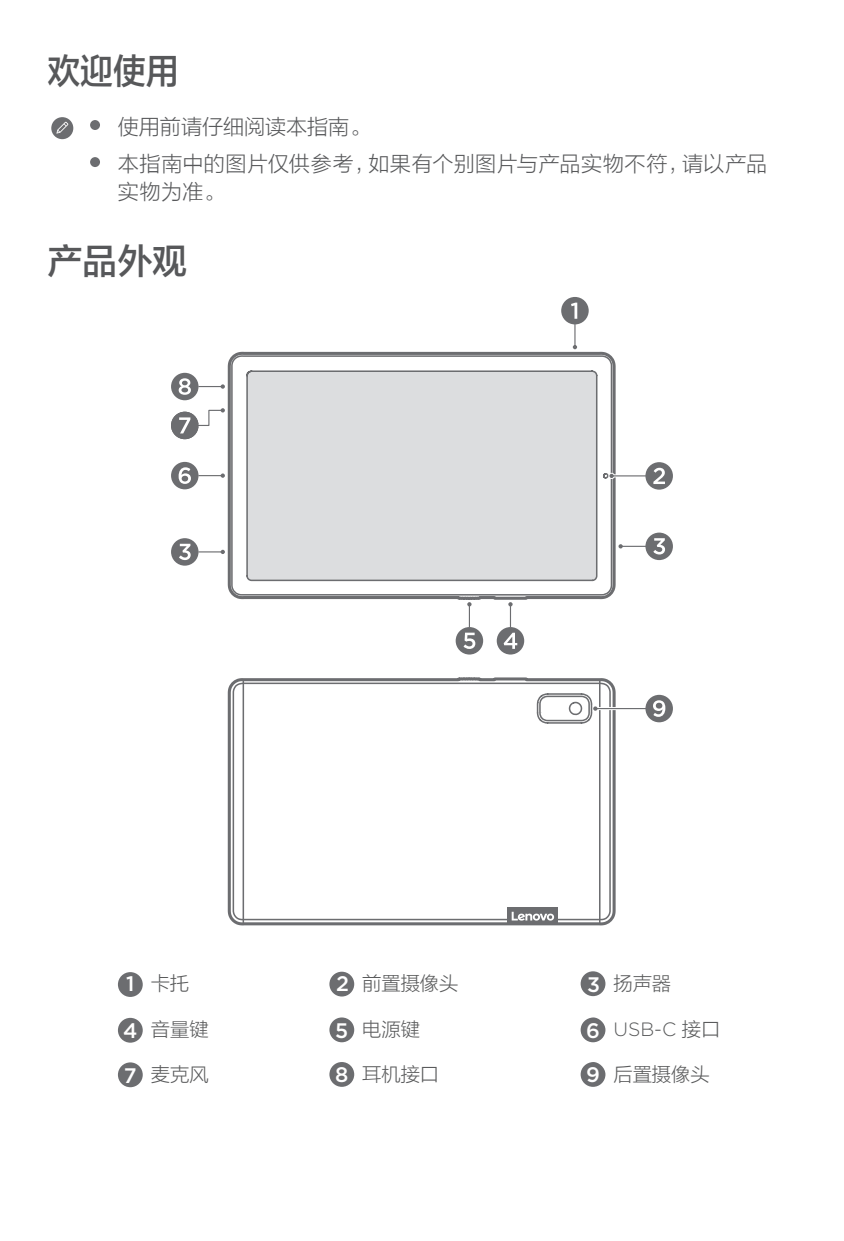
<style>
.page{position:relative;width:844px;height:1241px;background:#fff}
.page>*{position:absolute;margin:0;border:0;box-sizing:border-box;transform-origin:0 0}
.t1{font:35px "FZLTZHJW GB1 0";color:#57585a;scale:.94 1}
.t2{font:35px "FZLTZHJW GB1 0";color:#57585a}
.t3{font:21px/37.1px "FZLTXHJW GB1 0";letter-spacing:.01em;color:#57585a}
.t4{font:500 21px "Gotham";color:#fff}
.t5{font:19.25px "FZLTXHJW GB1 0";color:#595a5b}
.t6{font:300 19.25px "Gotham";color:#595a5b}
.s1{font-family:"Gotham";font-weight:500;font-size:21px;color:#fff}
.s2{font-weight:500;font-size:21px;color:#fff}
.s3{font-family:"FZLTXHJW GB1 0";font-weight:400}
</style>
<div class="page">
<div style="left:51px;top:117px;width:22px;height:22px;background:#6c6d70;border-radius:50%"></div>
<svg style="left:56px;top:122px;width:12px;height:12px"></svg>
<div style="left:90px;top:120px;width:10px;height:10px;background:#6c6d70;border-radius:50%"></div>
<div style="left:90px;top:157px;width:10px;height:10px;background:#6c6d70;border-radius:50%"></div>
<div style="left:118px;top:971px;width:25px;height:25px;background:#6c6d70;border-radius:50%"></div>
<div style="left:329px;top:971px;width:25px;height:25px;background:#6c6d70;border-radius:50%"></div>
<div style="left:580px;top:971px;width:25px;height:24px;background:#6c6d70;border-radius:50%"></div>
<div style="left:118px;top:1017px;width:25px;height:25px;background:#6c6d70;border-radius:50%"></div>
<div style="left:329px;top:1017px;width:25px;height:25px;background:#6c6d70;border-radius:50%"></div>
<div style="left:580px;top:1016px;width:25px;height:26px;background:#6c6d70;border-radius:50%"></div>
<div style="left:580px;top:1061px;width:25px;height:25px;background:#6c6d70;border-radius:50%"></div>
<div style="left:118px;top:1062px;width:25px;height:24px;background:#6c6d70;border-radius:50%"></div>
<div style="left:329px;top:1061px;width:25px;height:25px;background:#6c6d70;border-radius:50%"></div>
<svg style="left:227px;top:349px;width:389px;height:251px"></svg>
<svg style="left:230px;top:355px;width:383px;height:241px"></svg>
<svg style="left:242px;top:369px;width:356px;height:286px"></svg>
<svg style="left:227px;top:677px;width:389px;height:248px"></svg>
<svg style="left:232px;top:681px;width:379px;height:239px"></svg>
<div style="left:506px;top:907px;width:51px;height:17px;background:#6c6d70"></div>
<svg style="left:199px;top:384px;width:26px;height:4px"></svg>
<div style="left:171px;top:373px;width:27px;height:27px;background:#6c6d70;border-radius:50%"></div>
<svg style="left:179px;top:378px;width:12px;height:17px"></svg>
<svg style="left:199px;top:473px;width:26px;height:4px"></svg>
<div style="left:171px;top:462px;width:27px;height:27px;background:#6c6d70;border-radius:50%"></div>
<svg style="left:178px;top:467px;width:13px;height:17px"></svg>
<svg style="left:199px;top:549px;width:26px;height:5px"></svg>
<div style="left:171px;top:538px;width:27px;height:27px;background:#6c6d70;border-radius:50%"></div>
<svg style="left:179px;top:543px;width:12px;height:17px"></svg>
<hr style="left:620px;top:545px;width:30px;height:2px;background:#6c6d70">
<div style="left:645px;top:532px;width:27px;height:28px;background:#6c6d70;border-radius:50%"></div>
<svg style="left:653px;top:538px;width:12px;height:16px"></svg>
<hr style="left:611px;top:474px;width:35px;height:3px;background:#fff">
<svg style="left:608px;top:472px;width:6px;height:7px"></svg>
<hr style="left:611px;top:475px;width:35px;height:1px;background:#6c6d70">
<svg style="left:609px;top:473px;width:4px;height:5px"></svg>
<div style="left:645px;top:462px;width:27px;height:27px;background:#6c6d70;border-radius:50%"></div>
<svg style="left:653px;top:467px;width:11px;height:17px"></svg>
<hr style="left:594px;top:707px;width:52px;height:3px;background:#fff">
<hr style="left:595px;top:707px;width:51px;height:2px;background:#6c6d70">
<svg style="left:511px;top:678px;width:90px;height:247px"></svg>
<div style="left:645px;top:694px;width:27px;height:28px;background:#6c6d70;border-radius:50%"></div>
<svg style="left:653px;top:700px;width:12px;height:16px"></svg>
<div style="left:561px;top:297px;width:27px;height:27px;background:#6c6d70;border-radius:50%"></div>
<svg style="left:571px;top:302px;width:6px;height:47px"></svg>
<div style="left:171px;top:411px;width:27px;height:28px;background:#6c6d70;border-radius:50%"></div>
<svg style="left:179px;top:408px;width:46px;height:25px"></svg>
<hr style="left:468px;top:604px;width:2px;height:23px;background:#6c6d70">
<svg style="left:467px;top:602px;width:4px;height:4px"></svg>
<div style="left:455px;top:627px;width:28px;height:27px;background:#6c6d70;border-radius:50%"></div>
<svg style="left:463px;top:632px;width:12px;height:17px"></svg>
<hr style="left:509px;top:604px;width:2px;height:23px;background:#6c6d70">
<svg style="left:508px;top:602px;width:4px;height:4px"></svg>
<div style="left:496px;top:627px;width:28px;height:27px;background:#6c6d70;border-radius:50%"></div>
<svg style="left:503px;top:632px;width:14px;height:16px"></svg>
<hr style="left:0;top:32px;width:2px;height:99px;background:#e72419">
<hr style="left:742px;top:20px;width:3px;height:99px;background:#e72419">
<hr style="left:841px;top:31px;width:2px;height:100px;background:#e72419">
<svg style="left:742px;top:20px;width:101px;height:55px"></svg>
<hr style="left:5px;top:68px;width:91px;height:3px;background:#e72419">
<svg style="left:0;top:64px;width:12px;height:12px"></svg>
<svg style="left:89px;top:68px;width:7px;height:3px"></svg>
<h1 class="t1" style="left:47px;top:53px;width:141px">欢迎使用</h1>
<p class="t3" style="left:118px;top:108px;width:650px">使用前请仔细阅读本指南。<br>本指南中的图片仅供参考，如果有个别图片与产品实物不符，请以产品</p>
<p class="t3" style="left:118px;top:173px;width:108px">实物为准。</p>
<h1 class="t2" style="left:47px;top:242px;width:141px">产品外观</h1>
<p class="t5" style="left:126px;top:972px;width:64px"><span class="s1">1</span> 卡托</p>
<p class="t5" style="left:336px;top:972px;width:124px"><span class="s1">2</span> 前置摄像头</p>
<p class="t5" style="left:587px;top:972px;width:85px"><span class="s1">3</span> 扬声器</p>
<p class="t4" style="left:123px;top:1016px;width:16px">4</p>
<p class="t5" style="left:335px;top:1018px;width:86px"><span class="s1">5</span> 电源键</p>
<p class="t6" style="left:586px;top:1017px;width:136px"><span class="s2">6</span> USB-C <span class="s3">接口</span></p>
<p class="t5" style="left:124px;top:1063px;width:86px"><span class="s1">7</span> 麦克风</p>
<p class="t5" style="left:335px;top:1063px;width:105px"><span class="s1">8</span> 耳机接口</p>
<p class="t5" style="left:586px;top:1063px;width:125px"><span class="s1">9</span> 后置摄像头</p>
<p class="t5" style="left:151px;top:1018px;width:59px">音量键</p>
</div>
